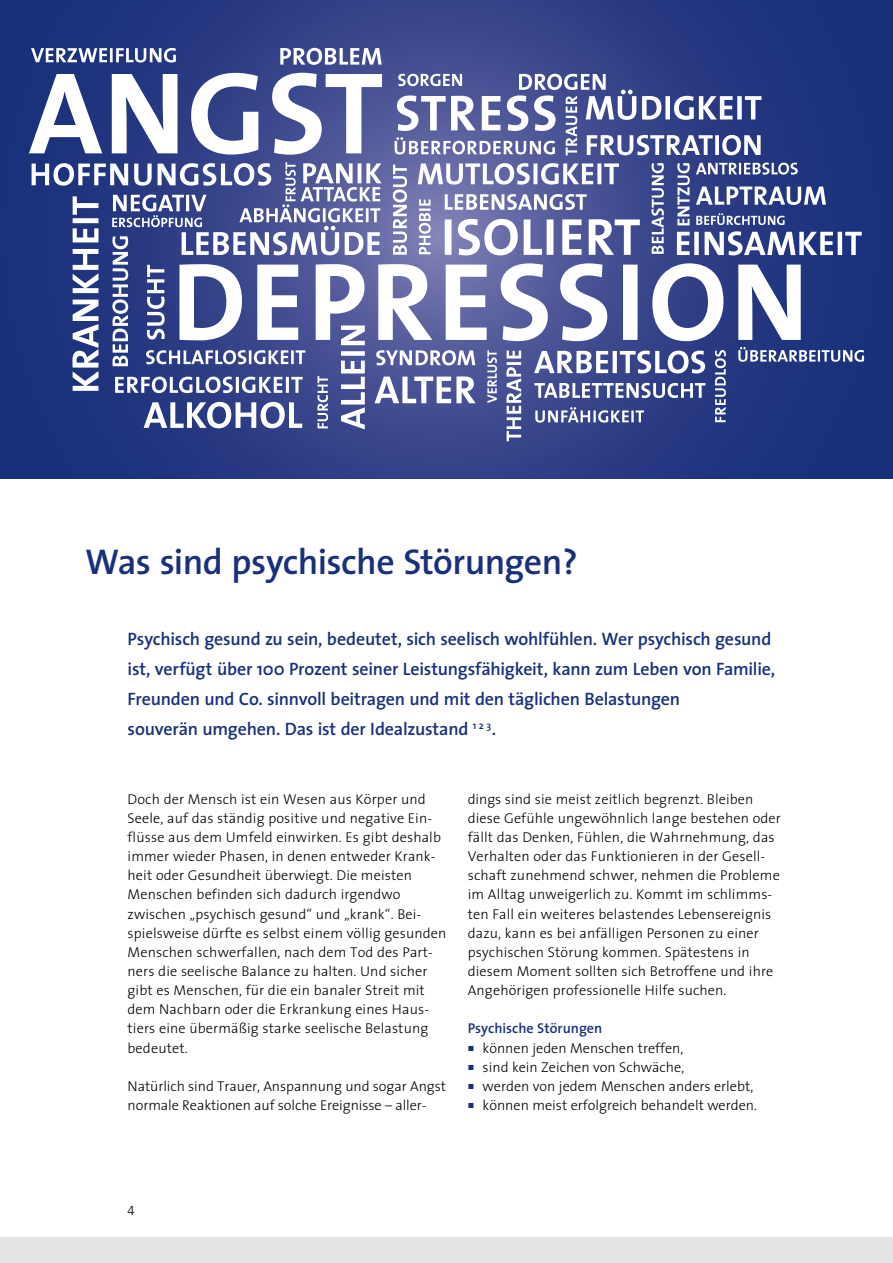
<style>
.page{position:relative;width:893px;height:1263px;background:#fff}
.page>*{position:absolute;margin:0;border:0;box-sizing:border-box;transform-origin:0 0}
.t1{font:600 36px "The Sans";letter-spacing:-.02em;color:#19317b}
.t2{font:600 18px/30px "The Sans";letter-spacing:-.01em;color:#19317b}
.t3{font:300 14.25px/19.2px "The Sans";letter-spacing:.01em;color:#000}
.t4{font:13.5px "The Sans Light Caps";color:#000}
.s1{font-weight:600;color:#19317b}
.s2{font-family:"The Sans Light Expert";font-weight:400;font-size:7.5px;color:#19317b}
</style>
<div class="page">
<div style="left:0;top:1237px;width:893px;height:26px;background:#e4e4e4"></div>
<svg style="left:0;top:0;width:893px;height:478px;background:#263981"></svg>
<svg style="left:29px;top:73px;width:353px;height:82px"></svg>
<svg style="left:31px;top:48px;width:145px;height:15px"></svg>
<svg style="left:280px;top:48px;width:102px;height:17px"></svg>
<svg style="left:32px;top:162px;width:832px;height:279px;background:#5c68a0"></svg>
<svg style="left:395px;top:74px;width:366px;height:82px"></svg>
<svg style="left:179px;top:263px;width:622px;height:78px"></svg>
<h1 class="t1" style="left:85px;top:532px;width:494px">Was sind psychische Störungen?</h1>
<p class="t2" style="left:128px;top:623px;width:649px">Psychisch gesund zu sein, bedeutet, sich seelisch wohlfühlen. Wer psychisch gesund ist, verfügt über 100 Prozent seiner Leistungsfähigkeit, kann zum Leben von Familie, Freunden und Co. sinnvoll beitragen und mit den täglichen Belastungen<br>souverän umgehen. Das ist der Idealzustand <sup>1</sup> <sup>2</sup> <sup>3</sup>.</p>
<p class="t3" style="left:128px;top:789px;width:320px">Doch der Mensch ist ein Wesen aus Körper und Seele, auf das ständig positive und negative Ein&shy;flüsse aus dem Umfeld einwirken. Es gibt deshalb immer wieder Phasen, in denen entweder Krank&shy;heit oder Gesundheit überwiegt. Die meisten Menschen befinden sich dadurch irgendwo zwischen „psychisch gesund“ und „krank“. Bei&shy;spielsweise dürfte es selbst einem völlig gesunden Menschen schwerfallen, nach dem Tod des Part&shy;ners die seelische Balance zu halten. Und sicher gibt es Menschen, für die ein banaler Streit mit dem Nachbarn oder die Erkrankung eines Haus&shy;tiers eine übermäßig starke seelische Belastung bedeutet.</p>
<p class="t3" style="left:128px;top:1076px;width:320px">Natürlich sind Trauer, Anspannung und sogar Angst normale Reaktionen auf solche Ereignisse – aller-</p>
<p class="t3" style="left:468px;top:789px;width:315px">dings sind sie meist zeitlich begrenzt. Bleiben diese Gefühle ungewöhnlich lange bestehen oder fällt das Denken, Fühlen, die Wahrnehmung, das Verhalten oder das Funktionieren in der Gesell&shy;schaft zunehmend schwer, nehmen die Probleme im Alltag unweigerlich zu. Kommt im schlimms&shy;ten Fall ein weiteres belastendes Lebensereignis dazu, kann es bei anfälligen Personen zu einer psychischen Störung kommen. Spätestens in diesem Moment sollten sich Betroffene und ihre Angehörigen professionelle Hilfe suchen.</p>
<p class="t3" style="left:468px;top:1019px;width:291px"><span class="s1">Psychische Störungen<br></span><span class="s2">ó</span> können jeden Menschen treffen,<br><span class="s2">ó</span> sind kein Zeichen von Schwäche,<br><span class="s2">ó</span> werden von jedem Menschen anders erlebt, <span class="s2">ó</span> können meist erfolgreich behandelt werden.</p>
<p class="t4" style="left:128px;top:1200px;width:9px">4</p>
</div>
